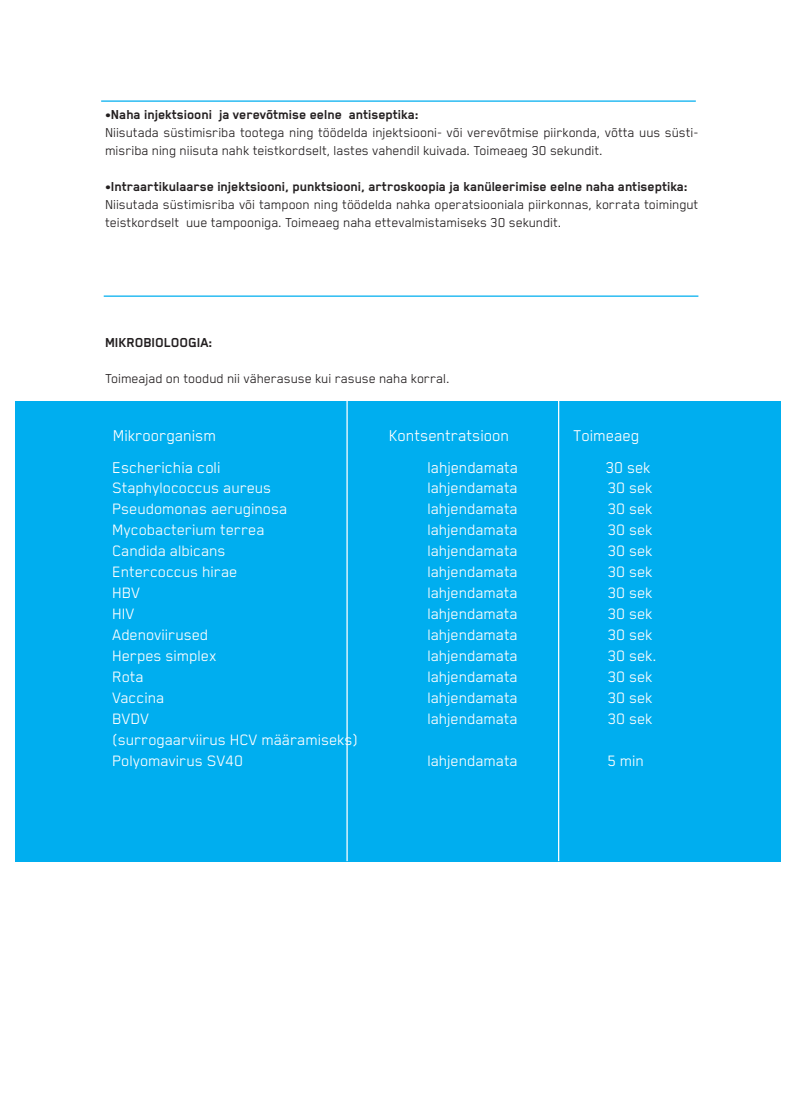
<style>
.page{position:relative;width:797px;height:1105px;background:#fff}
.page>*{position:absolute;margin:0;border:0;box-sizing:border-box;transform-origin:0 0}
.t1{font:18.12px "Blender Pro";color:#fff}
.t2{font:18.12px "Blender Pro";color:#fff;scale:.96 1}
.t3{font:17.5px/21px "Blender Pro";color:#fff}
.t4{font:15px/18px "Blender Pro";color:#231f20}
.t5{font:700 15px "Blender Pro";color:#231f20}
</style>
<div class="page">
<hr style="left:101px;top:100px;width:594px;height:2px;background:#00aeef">
<hr style="left:104px;top:295px;width:594px;height:2px;background:#00aeef">
<div style="left:16px;top:401px;width:765px;height:460px;background:#00aeef"></div>
<hr style="left:346px;top:401px;width:2px;height:460px;background:#fff">
<hr style="left:558px;top:401px;width:1px;height:460px;background:#fff">
<p class="t5" style="left:105px;top:106px;width:315px">•Naha injektsiooni ja verevõtmise eelne antiseptika:</p>
<p class="t4" style="left:105px;top:123px;width:595px">Niisutada süstimisriba tootega ning töödelda injektsiooni- või verevõtmise piirkonda, võtta uus süsti&shy;misriba ning niisuta nahk teistkordselt, lastes vahendil kuivada. Toimeaeg 30 sekundit.</p>
<p class="t5" style="left:105px;top:178px;width:584px">•Intraartikulaarse injektsiooni, punktsiooni, artroskoopia ja kanüleerimise eelne naha antiseptika:</p>
<p class="t4" style="left:105px;top:195px;width:595px">Niisutada süstimisriba või tampoon ning töödelda nahka operatsiooniala piirkonnas, korrata toimingut teistkordselt uue tampooniga. Toimeaeg naha ettevalmistamiseks 30 sekundit.</p>
<p class="t5" style="left:105px;top:334px;width:109px">MIKROBIOLOOGIA:</p>
<p class="t4" style="left:105px;top:369px;width:346px">Toimeajad on toodud nii väherasuse kui rasuse naha korral.</p>
<p class="t1" style="left:113px;top:426px;width:105px">Mikroorganism</p>
<p class="t1" style="left:389px;top:426px;width:122px">Kontsentratsioon</p>
<p class="t1" style="left:573px;top:426px;width:68px">Toimeaeg</p>
<p class="t1" style="left:112px;top:458px;width:110px">Escherichia coli</p>
<p class="t2" style="left:427px;top:458px;width:96px">lahjendamata</p>
<p class="t2" style="left:605px;top:458px;width:48px">30 sek</p>
<p class="t3" style="left:112px;top:477px;width:161px">Staphylococcus aureus</p>
<p class="t3" style="left:427px;top:477px;width:92px">lahjendamata</p>
<p class="t3" style="left:607px;top:477px;width:46px">30 sek</p>
<p class="t3" style="left:112px;top:498px;width:176px">Pseudomonas aeruginosa</p>
<p class="t3" style="left:427px;top:498px;width:92px">lahjendamata</p>
<p class="t3" style="left:607px;top:498px;width:46px">30 sek</p>
<p class="t3" style="left:112px;top:519px;width:154px">Mycobacterium terrea</p>
<p class="t3" style="left:427px;top:519px;width:92px">lahjendamata</p>
<p class="t3" style="left:607px;top:519px;width:46px">30 sek</p>
<p class="t3" style="left:112px;top:540px;width:115px">Candida albicans</p>
<p class="t3" style="left:427px;top:540px;width:92px">lahjendamata</p>
<p class="t3" style="left:607px;top:540px;width:46px">30 sek</p>
<p class="t3" style="left:112px;top:561px;width:127px">Entercoccus hirae</p>
<p class="t3" style="left:427px;top:561px;width:92px">lahjendamata</p>
<p class="t3" style="left:607px;top:561px;width:46px">30 sek</p>
<p class="t3" style="left:112px;top:582px;width:29px">HBV</p>
<p class="t3" style="left:427px;top:582px;width:92px">lahjendamata</p>
<p class="t3" style="left:607px;top:582px;width:46px">30 sek</p>
<p class="t3" style="left:112px;top:603px;width:24px">HIV</p>
<p class="t3" style="left:427px;top:603px;width:92px">lahjendamata</p>
<p class="t3" style="left:607px;top:603px;width:46px">30 sek</p>
<p class="t3" style="left:112px;top:624px;width:97px">Adenoviirused</p>
<p class="t3" style="left:427px;top:624px;width:92px">lahjendamata</p>
<p class="t3" style="left:607px;top:624px;width:46px">30 sek</p>
<p class="t3" style="left:112px;top:645px;width:106px">Herpes simplex</p>
<p class="t3" style="left:427px;top:645px;width:92px">lahjendamata</p>
<p class="t3" style="left:607px;top:645px;width:50px">30 sek.</p>
<p class="t3" style="left:112px;top:666px;width:33px">Rota</p>
<p class="t3" style="left:427px;top:666px;width:92px">lahjendamata</p>
<p class="t3" style="left:607px;top:666px;width:46px">30 sek</p>
<p class="t3" style="left:112px;top:687px;width:53px">Vaccina</p>
<p class="t3" style="left:427px;top:687px;width:92px">lahjendamata</p>
<p class="t3" style="left:607px;top:687px;width:46px">30 sek</p>
<p class="t3" style="left:112px;top:708px;width:38px">BVDV</p>
<p class="t3" style="left:427px;top:708px;width:92px">lahjendamata</p>
<p class="t3" style="left:607px;top:708px;width:46px">30 sek</p>
<p class="t3" style="left:112px;top:729px;width:247px">(surrogaarviirus HCV määramiseks)<br>Polyomavirus SV40</p>
<p class="t3" style="left:427px;top:750px;width:92px">lahjendamata</p>
<p class="t3" style="left:607px;top:750px;width:38px">5 min</p>
</div>
